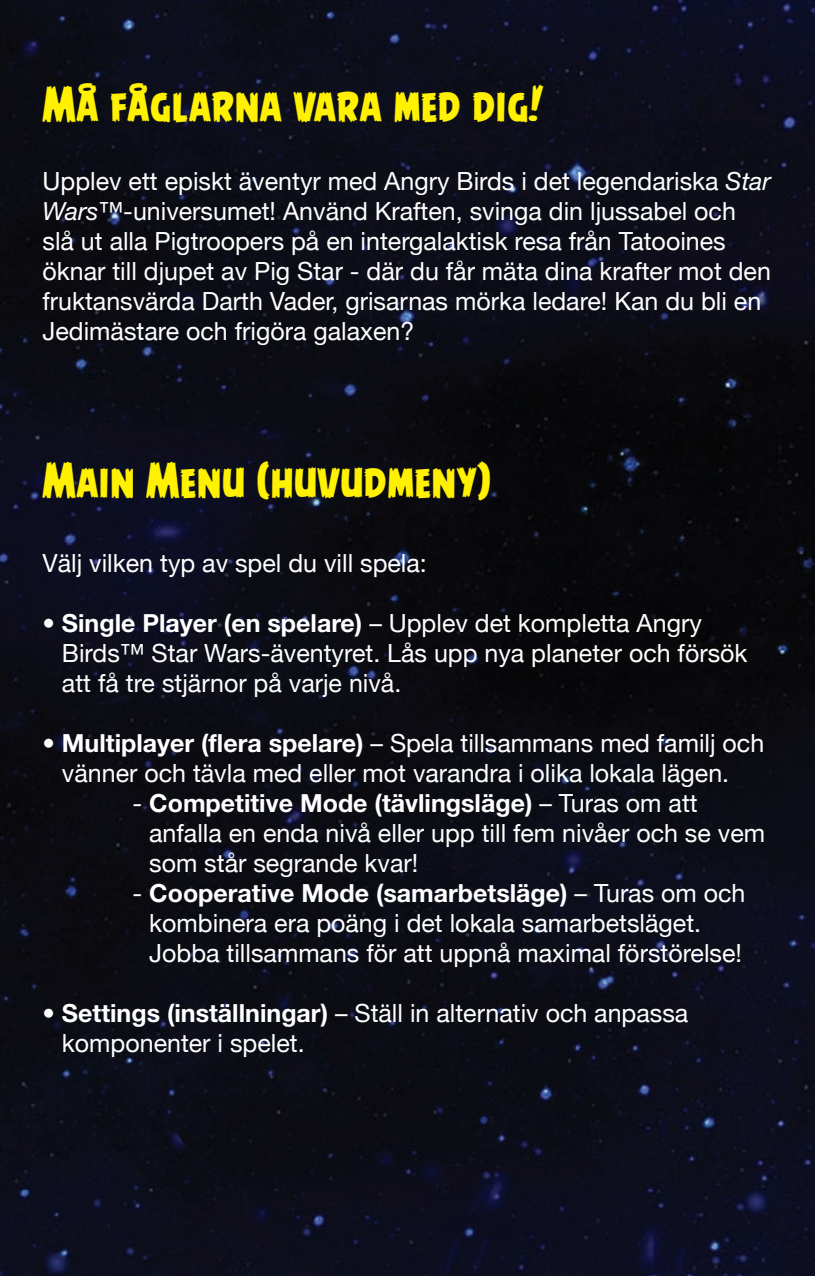
<style>
.page{position:relative;width:815px;height:1276px;background:#fff}
.page>*{position:absolute;margin:0;border:0;box-sizing:border-box;transform-origin:0 0}
.t1{font:700 45px "Angry Birds";color:#fff101}
.t2{font:25px/30px "Helvetica Neue";color:#fff}
.t3{font:700 25px "Helvetica Neue LT";color:#fff}
.s1{font-family:"Helvetica Neue LT";font-style:italic}
.s2{font-family:"Helvetica Neue LT";font-weight:700}
.s3{font-family:"Helvetica Neue";font-weight:400}
</style>
<div class="page">
<img style="left:0;top:0;width:652px;height:1190px">
<img style="left:652px;top:0;width:163px;height:1276px">
<img style="left:0;top:1190px;width:653px;height:86px">
<h1 class="t1" style="left:43px;top:78px;width:502px">Må fåglarna vara med dig!</h1>
<p class="t2" style="left:43px;top:166px;width:730px">Upplev ett episkt äventyr med Angry Birds i det legendariska <span class="s1">Star Wars</span>™-universumet! Använd Kraften, svinga din ljussabel och slå ut alla Pigtroopers på en intergalaktisk resa från Tatooines öknar till djupet av Pig Star - där du får mäta dina krafter mot den fruktansvärda Darth Vader, grisarnas mörka ledare! Kan du bli en Jedimästare och frigöra galaxen?</p>
<h1 class="t1" style="left:43px;top:454px;width:450px">Main Menu (huvudmeny)</h1>
<p class="t2" style="left:43px;top:547px;width:386px">Välj vilken typ av spel du vill spela:</p>
<p class="t2" style="left:62px;top:607px;width:687px;text-indent:-19px">• <span class="s2">Single Player (en spelare)</span> – Upplev det kompletta Angry<br>Birds™ Star Wars-äventyret. Lås upp nya planeter och försök att få tre stjärnor på varje nivå.</p>
<p class="t2" style="left:62px;top:727px;width:704px;text-indent:-19px">• <span class="s2">Multiplayer (flera spelare)</span> – Spela tillsammans med familj och vänner och tävla med eller mot varandra i olika lokala lägen.</p>
<p class="t3" style="left:133px;top:787px;width:567px"><span class="s3">-</span> Competitive Mode (tävlingsläge) <span class="s3">– Turas om att</span></p>
<p class="t2" style="left:149px;top:817px;width:617px">anfalla en enda nivå eller upp till fem nivåer och se vem som står segrande kvar!</p>
<p class="t3" style="left:133px;top:877px;width:614px"><span class="s3">-</span> Cooperative Mode (samarbetsläge) <span class="s3">– Turas om och</span></p>
<p class="t2" style="left:149px;top:907px;width:594px">kombinera era poäng i det lokala samarbetsläget.<br>Jobba tillsammans för att uppnå maximal förstörelse!</p>
<p class="t2" style="left:62px;top:997px;width:628px;text-indent:-19px">• <span class="s2">Settings (inställningar)</span> – Ställ in alternativ och anpassa komponenter i spelet.</p>
</div>
